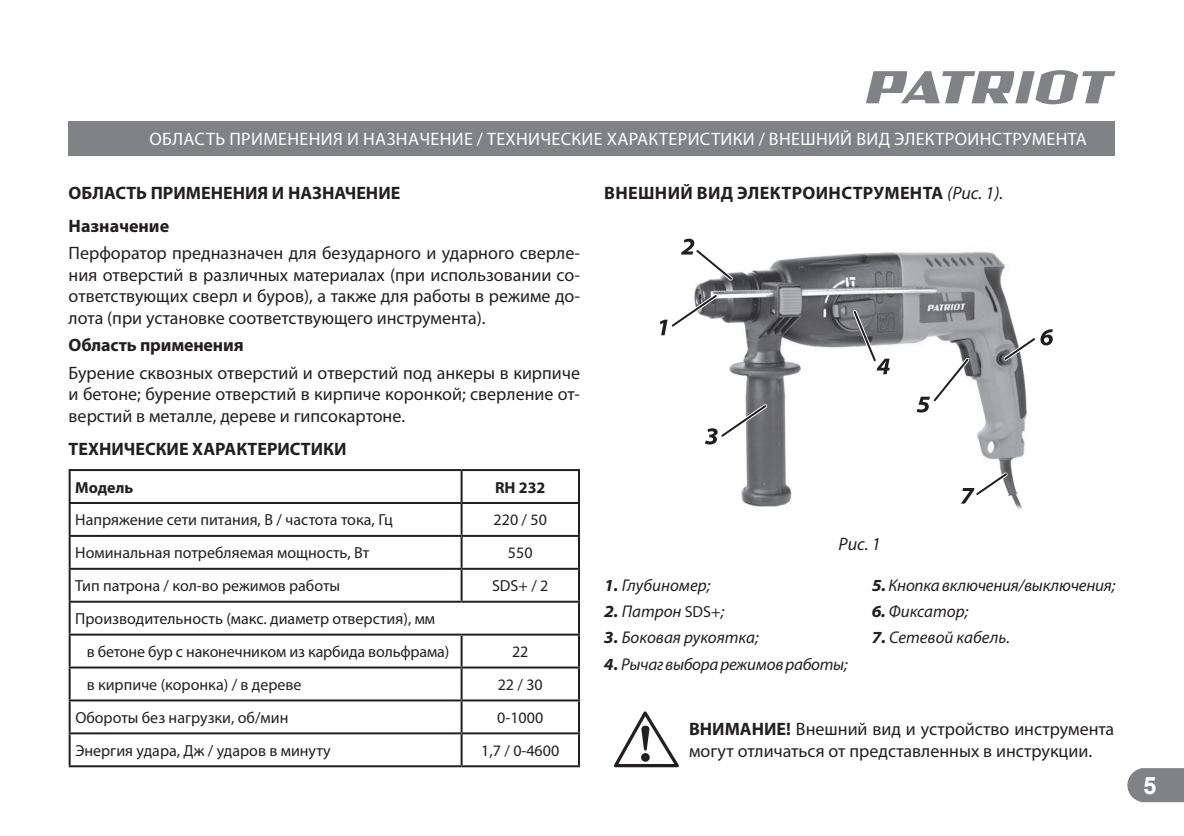
<style>
.page{position:relative;width:1184px;height:836px;background:#fff}
.page>*{position:absolute;margin:0;border:0;box-sizing:border-box;transform-origin:0 0}
.t1{font:700 24px "Arial";color:#fff}
.t2{font:18px/21.6px "Myriad Pro";color:#231f20;text-align:justify}
.t3{font:18px "Myriad Pro";letter-spacing:.02em;color:#fff}
.t4{font:700 18px/33px "Myriad Pro";color:#231f20}
.t5{font:700 18px "Myriad Pro";letter-spacing:.02em;color:#231f20}
.t6{font:italic 18px "Myriad Pro";color:#231f20}
.t7{font:italic 17px "Myriad Pro";letter-spacing:-.01em;color:#231f20}
.t8{font:16px/32.8px "Myriad Pro";color:#231f20}
.t9{font:700 16px "Myriad Pro";color:#231f20}
.s1{font-weight:400;font-style:italic}
.s2{font-weight:700;font-stretch:semi-expanded}
.s3{font-style:normal;font-size:16px}
.s4{font-weight:700}
</style>
<div class="page">
<svg style="left:1127px;top:768px;width:57px;height:33px;background:#888a8d"></svg>
<svg style="left:866px;top:70px;width:249px;height:34px"></svg>
<div style="left:69px;top:121px;width:1046px;height:34px;background:#808285"></div>
<svg style="left:614px;top:711px;width:65px;height:56px"></svg>
<hr style="left:69px;top:469px;width:393px;height:2px;background:#231f20">
<hr style="left:69px;top:471px;width:2px;height:30px;background:#231f20">
<hr style="left:462px;top:469px;width:118px;height:2px;background:#231f20">
<hr style="left:461px;top:471px;width:2px;height:30px;background:#231f20">
<hr style="left:578px;top:471px;width:2px;height:30px;background:#231f20">
<hr style="left:69px;top:501px;width:393px;height:2px;background:#231f20">
<hr style="left:69px;top:503px;width:2px;height:31px;background:#231f20">
<hr style="left:462px;top:501px;width:118px;height:2px;background:#231f20">
<hr style="left:461px;top:503px;width:2px;height:31px;background:#231f20">
<hr style="left:578px;top:503px;width:2px;height:31px;background:#231f20">
<hr style="left:69px;top:534px;width:393px;height:2px;background:#231f20">
<hr style="left:69px;top:536px;width:2px;height:31px;background:#231f20">
<hr style="left:462px;top:534px;width:118px;height:2px;background:#231f20">
<hr style="left:461px;top:536px;width:2px;height:31px;background:#231f20">
<hr style="left:578px;top:536px;width:2px;height:31px;background:#231f20">
<hr style="left:69px;top:567px;width:393px;height:2px;background:#231f20">
<hr style="left:69px;top:569px;width:2px;height:31px;background:#231f20">
<hr style="left:462px;top:567px;width:118px;height:2px;background:#231f20">
<hr style="left:461px;top:569px;width:2px;height:31px;background:#231f20">
<hr style="left:578px;top:569px;width:2px;height:31px;background:#231f20">
<hr style="left:69px;top:600px;width:393px;height:2px;background:#231f20">
<hr style="left:69px;top:602px;width:2px;height:31px;background:#231f20">
<hr style="left:462px;top:600px;width:118px;height:2px;background:#231f20">
<hr style="left:578px;top:602px;width:2px;height:31px;background:#231f20">
<hr style="left:69px;top:633px;width:393px;height:2px;background:#231f20">
<hr style="left:69px;top:635px;width:2px;height:31px;background:#231f20">
<hr style="left:462px;top:633px;width:118px;height:2px;background:#231f20">
<hr style="left:461px;top:635px;width:2px;height:31px;background:#231f20">
<hr style="left:578px;top:635px;width:2px;height:31px;background:#231f20">
<hr style="left:69px;top:666px;width:393px;height:2px;background:#231f20">
<hr style="left:69px;top:668px;width:2px;height:31px;background:#231f20">
<hr style="left:462px;top:666px;width:118px;height:2px;background:#231f20">
<hr style="left:461px;top:668px;width:2px;height:31px;background:#231f20">
<hr style="left:578px;top:668px;width:2px;height:31px;background:#231f20">
<hr style="left:69px;top:699px;width:393px;height:2px;background:#231f20">
<hr style="left:69px;top:701px;width:2px;height:31px;background:#231f20">
<hr style="left:462px;top:699px;width:118px;height:2px;background:#231f20">
<hr style="left:461px;top:701px;width:2px;height:31px;background:#231f20">
<hr style="left:578px;top:701px;width:2px;height:31px;background:#231f20">
<hr style="left:69px;top:732px;width:393px;height:2px;background:#231f20">
<hr style="left:69px;top:734px;width:2px;height:31px;background:#231f20">
<hr style="left:462px;top:732px;width:118px;height:2px;background:#231f20">
<hr style="left:461px;top:734px;width:2px;height:31px;background:#231f20">
<hr style="left:578px;top:734px;width:2px;height:31px;background:#231f20">
<hr style="left:69px;top:765px;width:393px;height:2px;background:#231f20">
<hr style="left:462px;top:765px;width:118px;height:2px;background:#231f20">
<img style="left:661px;top:252px;width:366px;height:258px">
<svg style="left:660px;top:290px;width:61px;height:45px"></svg>
<svg style="left:681px;top:238px;width:55px;height:46px"></svg>
<svg style="left:705px;top:400px;width:66px;height:44px"></svg>
<svg style="left:850px;top:307px;width:40px;height:67px"></svg>
<svg style="left:917px;top:354px;width:56px;height:58px"></svg>
<svg style="left:1000px;top:329px;width:53px;height:35px"></svg>
<svg style="left:961px;top:468px;width:50px;height:35px"></svg>
<p class="t3" style="left:149px;top:128px;width:939px">ОБЛАСТЬ ПРИМЕНЕНИЯ И НАЗНАЧЕНИЕ / ТЕХНИЧЕСКИЕ ХАРАКТЕРИСТИКИ / ВНЕШНИЙ ВИД ЭЛЕКТРОИНСТРУМЕНТА</p>
<p class="t4" style="left:69px;top:176px;width:333px">ОБЛАСТЬ ПРИМЕНЕНИЯ И НАЗНАЧЕНИЕ<br>Назначение</p>
<p class="t2" style="left:69px;top:242px;width:513px">Перфоратор предназначен для безударного и ударного сверле&shy;ния отверстий в различных материалах (при использовании со&shy;ответствующих сверл и буров), а также для работы в режиме до&shy;лота (при установке соответствующего инструмента).</p>
<p class="t4" style="left:69px;top:329px;width:177px">Область применения</p>
<p class="t2" style="left:69px;top:361px;width:513px">Бурение сквозных отверстий и отверстий под анкеры в кирпиче и бетоне; бурение отверстий в кирпиче коронкой; сверление от&shy;верстий в металле, дереве и гипсокартоне.</p>
<p class="t4" style="left:69px;top:432px;width:279px">ТЕХНИЧЕСКИЕ ХАРАКТЕРИСТИКИ</p>
<p class="t9" style="left:75px;top:478px;width:60px">Модель</p>
<p class="t9" style="left:495px;top:478px;width:52px">RH 232</p>
<p class="t8" style="left:75px;top:503px;width:319px">Напряжение сети питания, В / частота тока, Гц</p>
<p class="t8" style="left:494px;top:503px;width:55px">220 / 50</p>
<p class="t8" style="left:75px;top:536px;width:296px">Номинальная потребляемая мощность, Вт</p>
<p class="t8" style="left:508px;top:536px;width:26px">550</p>
<p class="t8" style="left:75px;top:569px;width:266px">Тип патрона / кол-во режимов работы</p>
<p class="t8" style="left:492px;top:569px;width:58px">SDS+ / 2</p>
<p class="t8" style="left:87px;top:602px;width:364px;text-indent:-11px">Производительность (макс. диаметр отверстия), мм<br>в бетоне бур с наконечником из карбида вольфрама)</p>
<p class="t8" style="left:512px;top:634px;width:18px">22</p>
<p class="t8" style="left:87px;top:667px;width:216px">в кирпиче (коронка) / в дереве</p>
<p class="t8" style="left:498px;top:667px;width:47px">22 / 30</p>
<p class="t8" style="left:75px;top:700px;width:215px">Обороты без нагрузки, об/мин</p>
<p class="t8" style="left:497px;top:700px;width:47px">0-1000</p>
<p class="t8" style="left:75px;top:733px;width:257px">Энергия удара, Дж / ударов в минуту</p>
<p class="t8" style="left:481px;top:733px;width:79px">1,7 / 0-4600</p>
<p class="t5" style="left:604px;top:183px;width:401px">ВНЕШНИЙ ВИД ЭЛЕКТРОИНСТРУМЕНТА <span class="s1">(Рис. 1).</span></p>
<p class="t6" style="left:838px;top:532px;width:44px">Рис. 1</p>
<p class="t7" style="left:604px;top:574px;width:108px"><span class="s2">1.</span> Глубиномер;</p>
<p class="t7" style="left:604px;top:601px;width:122px"><span class="s2">2.</span> Патрон <span class="s3">SDS+</span>;</p>
<p class="t7" style="left:604px;top:627px;width:156px"><span class="s2">3.</span> Боковая рукоятка;</p>
<p class="t7" style="left:604px;top:653px;width:245px"><span class="s2">4.</span> Рычаг выбора режимов работы;</p>
<p class="t7" style="left:872px;top:574px;width:245px"><span class="s2">5.</span> Кнопка включения/выключения;</p>
<p class="t7" style="left:872px;top:601px;width:98px"><span class="s2">6.</span> Фиксатор;</p>
<p class="t7" style="left:872px;top:627px;width:140px"><span class="s2">7.</span> Сетевой кабель.</p>
<p class="t2" style="left:689px;top:717px;width:427px"><span class="s4">ВНИМАНИЕ!</span> Внешний вид и устройство инструмента могут отличаться от представленных в инструкции.</p>
<h1 class="t1" style="left:1143px;top:769px;width:15px">5</h1>
</div>
